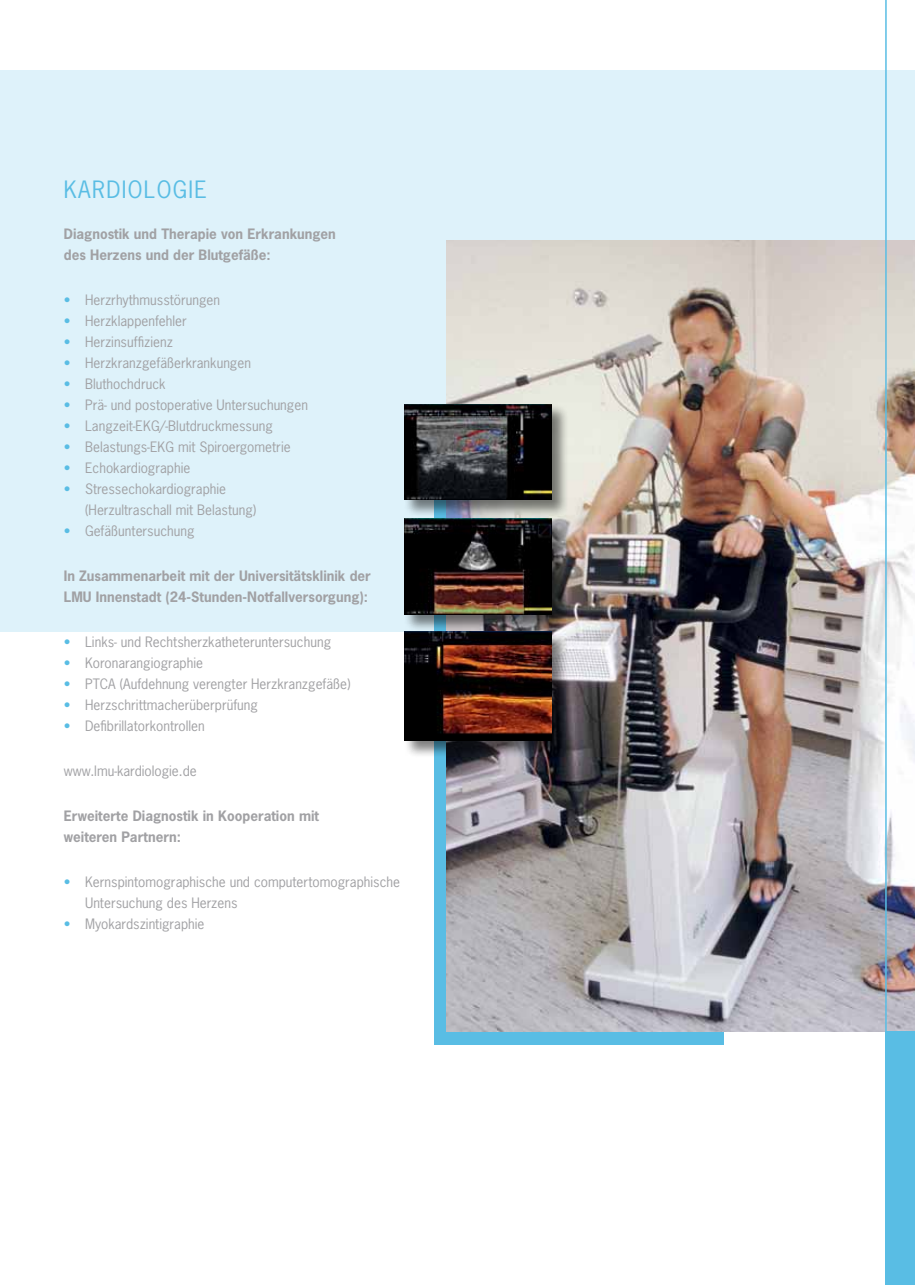
<style>
.page{position:relative;width:915px;height:1285px;background:#fff}
.page>*{position:absolute;margin:0;border:0;box-sizing:border-box;transform-origin:0 0}
.t1{font:22.5px "News Gothic Std";color:#59bde4}
.t2{font:13.5px/21px "News Gothic Std";color:#a1a1a4}
.t3{font:700 13.5px/21px "News Gothic Std";color:#a1a1a4}
.s1{color:#59bde4}
</style>
<div class="page">
<div style="left:0;top:70px;width:914px;height:561px;background:#def2fa"></div>
<div style="left:434px;top:500px;width:289px;height:544px;background:#59bde4"></div>
<img style="left:446px;top:240px;width:468px;height:791px">
<div style="left:884px;top:1031px;width:30px;height:253px;background:#59bde4"></div>
<div style="left:403px;top:403px;width:166px;height:114px;background:#000;opacity:.5"></div>
<img style="left:404px;top:404px;width:147px;height:96px">
<div style="left:403px;top:518px;width:166px;height:114px;background:#000;opacity:.5"></div>
<img style="left:404px;top:518px;width:147px;height:96px">
<div style="left:403px;top:631px;width:166px;height:126px;background:#000;opacity:.5"></div>
<img style="left:404px;top:631px;width:147px;height:109px">
<hr style="left:884px;top:0;width:2px;height:1284px;background:#59bde4">
<h1 class="t1" style="left:64px;top:175px;width:29px">Kardiologie</h1>
<p class="t3" style="left:64px;top:223px;width:273px">Diagnostik und Therapie von Erkrankungen des Herzens und der Blutgefäße:</p>
<p class="t2" style="left:64px;top:289px;width:158px"><span class="s1">•</span> Herzrhythmusstörungen</p>
<p class="t2" style="left:64px;top:310px;width:124px"><span class="s1">•</span> Herzklappenfehler</p>
<p class="t2" style="left:64px;top:331px;width:111px"><span class="s1">•</span> Herzinsuffizienz</p>
<p class="t2" style="left:64px;top:352px;width:189px"><span class="s1">•</span> Herzkranzgefäßerkrankungen</p>
<p class="t2" style="left:64px;top:373px;width:103px"><span class="s1">•</span> Bluthochdruck</p>
<p class="t2" style="left:64px;top:394px;width:245px"><span class="s1">•</span> Prä- und postoperative Untersuchungen</p>
<p class="t2" style="left:64px;top:415px;width:210px"><span class="s1">•</span> Langzeit-EKG/-Blutdruckmessung</p>
<p class="t2" style="left:64px;top:436px;width:228px"><span class="s1">•</span> Belastungs-EKG mit Spiroergometrie</p>
<p class="t2" style="left:64px;top:457px;width:128px"><span class="s1">•</span> Echokardiographie</p>
<p class="t2" style="left:85px;top:478px;width:173px;text-indent:-21px"><span class="s1">•</span> Stressechokardiographie (Herzultraschall mit Belastung)</p>
<p class="t2" style="left:64px;top:520px;width:132px"><span class="s1">•</span> Gefäßuntersuchung</p>
<p class="t3" style="left:64px;top:565px;width:308px">In Zusammenarbeit mit der Universitätsklinik der<br>LMU Innenstadt (24-Stunden-Notfallversorgung):</p>
<p class="t2" style="left:64px;top:631px;width:269px"><span class="s1">•</span> Links- und Rechtsherzkatheteruntersuchung</p>
<p class="t2" style="left:64px;top:652px;width:141px"><span class="s1">•</span> Koronarangiographie</p>
<p class="t2" style="left:64px;top:673px;width:288px"><span class="s1">•</span> PTCA (Aufdehnung verengter Herzkranzgefäße)</p>
<p class="t2" style="left:64px;top:694px;width:195px"><span class="s1">•</span> Herzschrittmacherüberprüfung</p>
<p class="t2" style="left:64px;top:715px;width:142px"><span class="s1">•</span> Defibrillatorkontrollen</p>
<p class="t2" style="left:64px;top:760px;width:134px">www.lmu-kardiologie.de</p>
<p class="t3" style="left:64px;top:805px;width:256px">Erweiterte Diagnostik in Kooperation mit weiteren Partnern:</p>
<p class="t2" style="left:85px;top:871px;width:316px;text-indent:-21px"><span class="s1">•</span> Kernspintomographische und computertomographische<br>Untersuchung des Herzens</p>
<p class="t2" style="left:64px;top:913px;width:142px"><span class="s1">•</span> Myokardszintigraphie</p>
</div>
